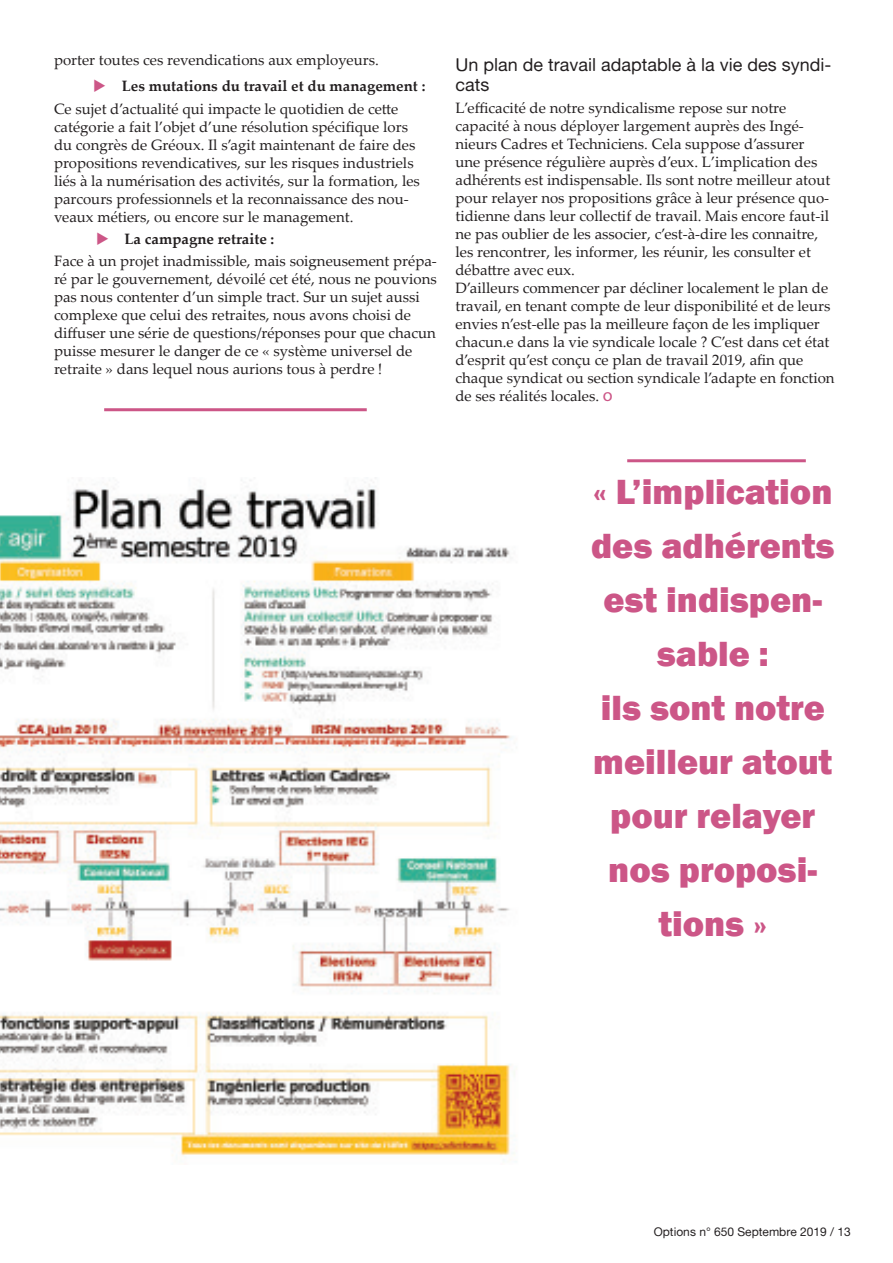
<style>
.page{position:relative;width:893px;height:1263px;background:#fff}
.page>*{position:absolute;margin:0;border:0;box-sizing:border-box;transform-origin:0 0}
.t1{font:800 36px/54px "Franklin Gothic";color:#cc5687;text-align:center}
.t2{font:18px/19.5px "Alte Haas Grotesk";color:#231f20}
.t3{font:15px/18px "Palatino Linotype";color:#231f20}
.t4{font:12px "Alte Haas Grotesk";color:#231f20}
.s1{color:#cc5687}
.s2{font-weight:700}
.s3{font-family:"Myriad Pro";font-size:18px;color:#cc5687}
</style>
<div class="page">
<img style="left:0;top:480px;width:515px;height:680px">
<hr style="left:104px;top:408px;width:263px;height:3px;background:#cc5687">
<hr style="left:627px;top:459px;width:179px;height:3px;background:#cc5687">
<p class="t3" style="left:54px;top:50px;width:326px">porter toutes ces revendications aux employeurs.</p>
<p class="t3" style="left:54px;top:75px;width:373px;line-height:22.2px;text-indent:39px"><span class="s1">◆</span> <span class="s2">Les mutations du travail et du management :<br></span>Ce sujet d’actualité qui impacte le quotidien de cette</p>
<p class="t3" style="left:54px;top:117px;width:367px">catégorie a fait l’objet d’une résolution spécifique lors du congrès de Gréoux. Il s’agit maintenant de faire des propositions revendicatives, sur les risques industriels liés à la numérisation des activités, sur la formation, les parcours professionnels et la reconnaissance des nou&shy;veaux métiers, ou encore sur le management.</p>
<p class="t3" style="left:54px;top:227px;width:384px;line-height:22.2px;text-indent:42px"><span class="s1">◆</span> <span class="s2">La campagne retraite :<br></span>Face à un projet inadmissible, mais soigneusement prépa-</p>
<p class="t3" style="left:54px;top:270px;width:384px">ré par le gouvernement, dévoilé cet été, nous ne pouvions pas nous contenter d’un simple tract. Sur un sujet aussi complexe que celui des retraites, nous avons choisi de diffuser une série de questions/réponses pour que chacun puisse mesurer le danger de ce « système universel de retraite » dans lequel nous aurions tous à perdre !</p>
<p class="t2" style="left:455px;top:55px;width:378px">Un plan de travail adaptable à la vie des syndi&shy;cats</p>
<p class="t3" style="left:455px;top:98px;width:381px">L’efficacité de notre syndicalisme repose sur notre capacité à nous déployer largement auprès des Ingé&shy;nieurs Cadres et Techniciens. Cela suppose d’assurer<br>une présence régulière auprès d’eux. L’implication des adhérents est indispensable. Ils sont notre meilleur atout pour relayer nos propositions grâce à leur présence quo&shy;tidienne dans leur collectif de travail. Mais encore faut-il ne pas oublier de les associer, c’est-à-dire les connaitre, les rencontrer, les informer, les réunir, les consulter et débattre avec eux.<br>D’ailleurs commencer par décliner localement le plan de travail, en tenant compte de leur disponibilité et de leurs envies n’est-elle pas la meilleure façon de les impliquer chacun.e dans la vie syndicale locale ? C’est dans cet état d’esprit qu’est conçu ce plan de travail 2019, afin que chaque syndicat ou section syndicale l’adapte en fonction de ses réalités locales. <span class="s3">o</span></p>
<h1 class="t1" style="left:591px;top:464px;width:245px">« L’implication des adhérents est indispen&shy;sable :<br>ils sont notre meilleur atout pour relayer nos proposi&shy;tions »</h1>
<p class="t4" style="left:654px;top:1224px;width:199px">Options n° 650 Septembre 2019 / 13</p>
</div>
